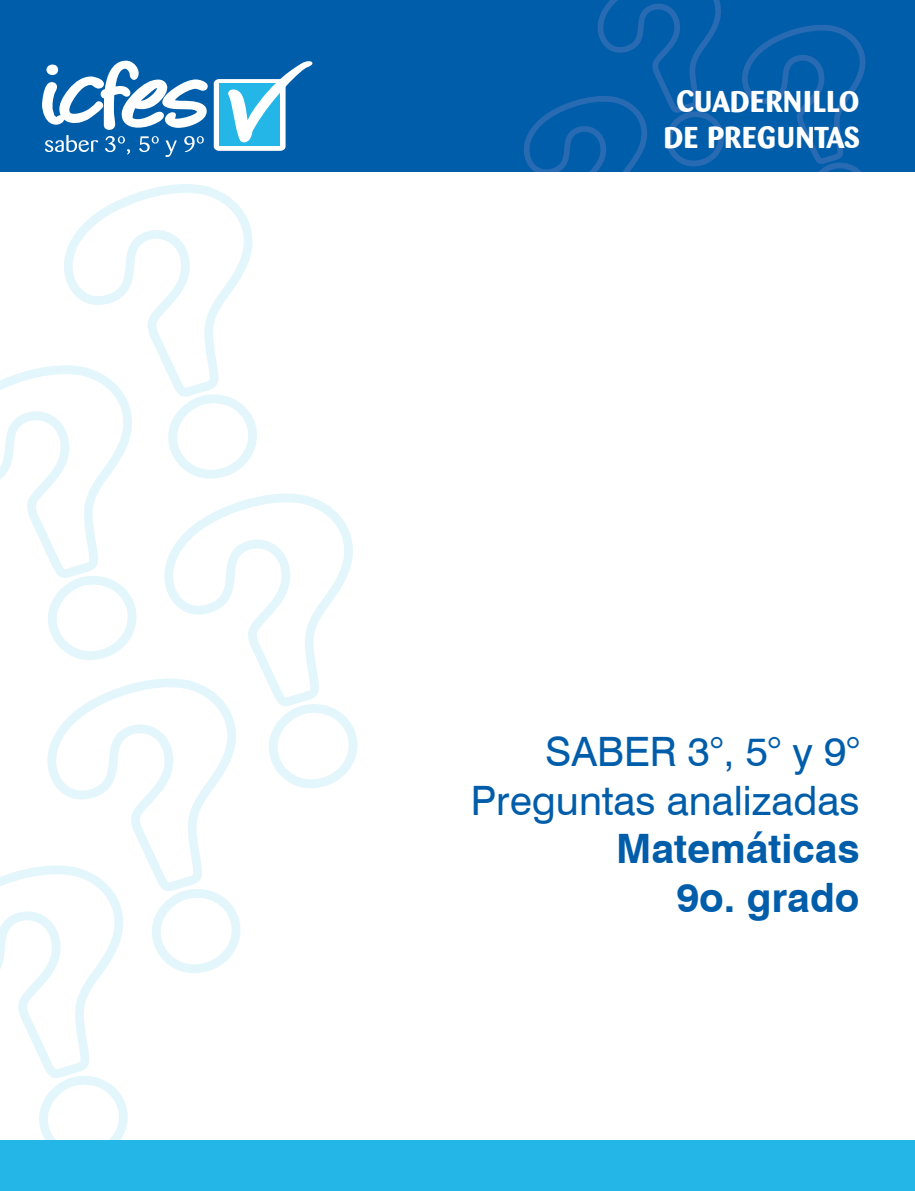
<style>
.page{position:relative;width:915px;height:1191px;background:#fff}
.page>*{position:absolute;margin:0;border:0;box-sizing:border-box;transform-origin:0 0}
.t1{font:40.5px/48.6px "Swiss 721 BT";color:#005daa;text-align:right}
.t2{font:700 40.5px/48.6px "Swiss 721 BT";color:#005daa;text-align:right}
.t3{font:700 30px/36px "Barmeno";letter-spacing:.02em;color:#fff;text-align:center}
</style>
<div class="page">
<div style="left:0;top:0;width:914px;height:171px;background:#005daa"></div>
<svg style="left:742px;top:25px;width:124px;height:146px"></svg>
<svg style="left:524px;top:0;width:200px;height:171px"></svg>
<svg style="left:1px;top:866px;width:127px;height:274px"></svg>
<svg style="left:64px;top:184px;width:189px;height:209px"></svg>
<svg style="left:168px;top:393px;width:89px;height:86px"></svg>
<svg style="left:1px;top:362px;width:140px;height:298px"></svg>
<svg style="left:164px;top:493px;width:189px;height:209px"></svg>
<svg style="left:269px;top:702px;width:89px;height:86px"></svg>
<svg style="left:41px;top:675px;width:201px;height:217px"></svg>
<svg style="left:146px;top:887px;width:96px;height:86px"></svg>
<div style="left:1px;top:1140px;width:913px;height:51px;background:#24b6e7"></div>
<svg style="left:214px;top:61px;width:99px;height:90px"></svg>
<svg style="left:42px;top:61px;width:166px;height:96px"></svg>
<p class="t3" style="left:663px;top:84px;width:197px">CUADERNILLO<br>DE PREGUNTAS</p>
<p class="t1" style="left:470px;top:725px;width:390px">SABER 3°, 5° y 9°<br>Preguntas analizadas</p>
<p class="t2" style="left:616px;top:824px;width:245px">Matemáticas<br>9o. grado</p>
</div>
